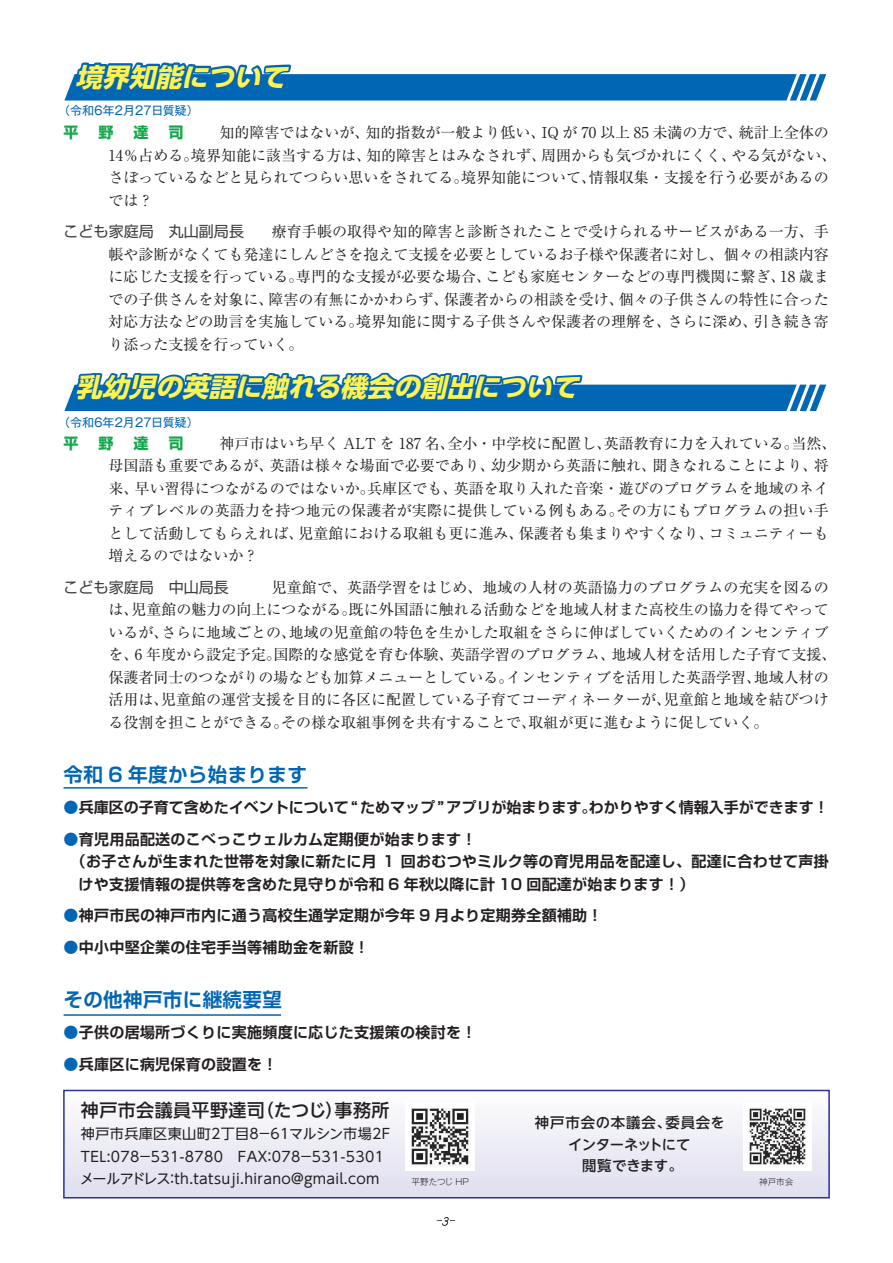
<style>
.page{position:relative;width:893px;height:1263px;background:#fff}
.page>*{position:absolute;margin:0;border:0;box-sizing:border-box;transform-origin:0 0}
.t1{font:italic 700 25.95px "UD Shin Go Pr 6";color:#fff34f}
.t2{font:700 19.5px "Shin Go Pr 6 De";letter-spacing:.02em;color:#0166b3}
.t3{font:500 18px "UD Shin Go NT Pr 6 N";letter-spacing:.025em;color:#231f20}
.t4{font:15px/22.5px "Ryumin Pro";color:#231f20}
.t5{font:700 15px "Shin Go Pr 6 De";letter-spacing:.02em;color:#231f20}
.t6{font:700 15px "Shin Go Pr 6 De";color:#231f20}
.t7{font:15px "Shin Go Pr 6";letter-spacing:.005em;color:#3f3f40}
.t8{font:700 15px "Shin Go Pr 6";color:#11a84b}
.t9{font:500 14.4px/21.6px "UD Shin Go NT Pr 6 N";letter-spacing:.005em;color:#231f20;text-align:center}
.t10{font:14.1px/22.2px "UD Shin Go NT Pr 6 N";letter-spacing:.025em;color:#231f20}
.t11{font:12px "Gothic MB101 Pro";letter-spacing:-.15em;color:#0166b3}
.t12{font:300 8.55px "Gothic MB101 Pro";color:#231f20}
.s1{color:#0166b3}
</style>
<div class="page">
<div style="left:64px;top:1090px;width:765px;height:108px;background:linear-gradient(to bottom,#fdfefe,#dfdeee)"></div>
<div style="left:63px;top:1090px;width:767px;height:108px;border:2px solid #2e3092"></div>
<img style="left:406px;top:1102px;width:68px;height:69px">
<img style="left:743px;top:1102px;width:69px;height:69px">
<svg style="left:64px;top:62px;width:762px;height:39px"></svg>
<svg style="left:64px;top:372px;width:762px;height:39px"></svg>
<hr style="left:64px;top:787px;width:243px;height:2px;background:#0166b3">
<hr style="left:64px;top:1014px;width:217px;height:2px;background:#0166b3">
<svg style="left:437px;top:1217px;width:18px;height:9px"></svg>
<h1 class="t1" style="left:75px;top:55px;width:222px">境界知能について</h1>
<p class="t11" style="left:58px;top:100px;width:142px">（令和６年２月２７日質疑）</p>
<p class="t8" style="left:63px;top:121px;width:16px">平</p>
<p class="t8" style="left:98px;top:121px;width:16px">野</p>
<p class="t8" style="left:133px;top:121px;width:16px">達</p>
<p class="t8" style="left:168px;top:121px;width:16px">司</p>
<p class="t4" style="left:108px;top:120px;width:729px;text-indent:111px">知的障害ではないが、知的指数が一般より低い、IQ が 70 以上 85 未満の方で、統計上全体の14％占める。境界知能に該当する方は、知的障害とはみなされず、周囲からも気づかれにくく、やる気がない、さぼっているなどと見られてつらい思いをされてる。境界知能について、情報収集・支援を行う必要があるのでは？</p>
<p class="t7" style="left:63px;top:219px;width:182px">こども家庭局　丸山副局長</p>
<p class="t4" style="left:108px;top:219px;width:722px;text-align:justify;text-indent:163px">療育手帳の取得や知的障害と診断されたことで受けられるサービスがある一方、手帳や診断がなくても発達にしんどさを抱えて支援を必要としているお子様や保護者に対し、個々の相談内容に応じた支援を行っている。専門的な支援が必要な場合、こども家庭センターなどの専門機関に繋ぎ、18 歳までの子供さんを対象に、障害の有無にかかわらず、保護者からの相談を受け、個々の子供さんの特性に合った対応方法などの助言を実施している。境界知能に関する子供さんや保護者の理解を、さらに深め、引き続き寄り添った支援を行っていく。</p>
<h1 class="t1" style="left:75px;top:366px;width:513px">乳幼児の英語に触れる機会の創出について</h1>
<p class="t11" style="left:58px;top:412px;width:142px">（令和６年２月２７日質疑）</p>
<p class="t8" style="left:63px;top:431px;width:16px">平</p>
<p class="t8" style="left:98px;top:431px;width:16px">野</p>
<p class="t8" style="left:133px;top:431px;width:16px">達</p>
<p class="t8" style="left:168px;top:431px;width:16px">司</p>
<p class="t4" style="left:108px;top:431px;width:729px;text-indent:111px">神戸市はいち早く ALT を 187 名、全小・中学校に配置し、英語教育に力を入れている。当然、母国語も重要であるが、英語は様々な場面で必要であり、幼少期から英語に触れ、聞きなれることにより、将来、早い習得につながるのではないか。兵庫区でも、英語を取り入れた音楽・遊びのプログラムを地域のネイティブレベルの英語力を持つ地元の保護者が実際に提供している例もある。その方にもプログラムの担い手として活動してもらえれば、児童館における取組も更に進み、保護者も集まりやすくなり、コミュニティーも増えるのではないか？</p>
<p class="t7" style="left:63px;top:575px;width:167px">こども家庭局　中山局長</p>
<p class="t4" style="left:108px;top:575px;width:729px;text-indent:163px">児童館で、英語学習をはじめ、地域の人材の英語協力のプログラムの充実を図るのは、児童館の魅力の向上につながる。既に外国語に触れる活動などを地域人材また高校生の協力を得てやっているが、さらに地域ごとの、地域の児童館の特色を生かした取組をさらに伸ばしていくためのインセンティブを、6 年度から設定予定。国際的な感覚を育む体験、英語学習のプログラム、地域人材を活用した子育て支援、保護者同士のつながりの場なども加算メニューとしている。インセンティブを活用した英語学習、地域人材の活用は、児童館の運営支援を目的に各区に配置している子育てコーディネーターが、児童館と地域を結びつける役割を担ことができる。その様な取組事例を共有することで、取組が更に進むように促していく。</p>
<h2 class="t2" style="left:63px;top:758px;width:245px">令和 6 年度から始まります</h2>
<p class="t6" style="left:63px;top:795px;width:767px"><span class="s1">●</span>兵庫区の子育て含めたイベントについて “ためマップ ”アプリが始まります。わかりやすく情報入手ができます！</p>
<p class="t5" style="left:63px;top:827px;width:414px"><span class="s1">●</span>育児用品配送のこべっこウェルカム定期便が始まります！</p>
<p class="t5" style="left:71px;top:849px;width:759px">（お子さんが生まれた世帯を対象に新たに月 1 回おむつやミルク等の育児用品を配達し、配達に合わせて声掛</p>
<p class="t5" style="left:78px;top:872px;width:617px">けや支援情報の提供等を含めた見守りが令和 6 年秋以降に計 10 回配達が始まります！）</p>
<p class="t5" style="left:63px;top:903px;width:541px"><span class="s1">●</span>神戸市民の神戸市内に通う高校生通学定期が今年 9 月より定期券全額補助！</p>
<p class="t5" style="left:63px;top:935px;width:307px"><span class="s1">●</span>中小中堅企業の住宅手当等補助金を新設！</p>
<h2 class="t2" style="left:63px;top:983px;width:220px">その他神戸市に継続要望</h2>
<p class="t5" style="left:63px;top:1020px;width:414px"><span class="s1">●</span>子供の居場所づくりに実施頻度に応じた支援策の検討を！</p>
<p class="t5" style="left:63px;top:1052px;width:215px"><span class="s1">●</span>兵庫区に病児保育の設置を！</p>
<p class="t3" style="left:81px;top:1096px;width:310px">神戸市会議員平野達司（たつじ）事務所</p>
<p class="t10" style="left:80px;top:1122px;width:312px">神戸市兵庫区東山町2丁目8－61マルシン市場2F<br>TEL:078－531-8780　FAX：078－531-5301メールアドレス：th.tatsuji.hirano@gmail.com</p>
<p class="t9" style="left:535px;top:1111px;width:191px">神戸市会の本議会、委員会をインターネットにて<br>閲覧できます。</p>
<p class="t12" style="left:412px;top:1174px;width:59px">平野たつじ HP</p>
<p class="t12" style="left:759px;top:1174px;width:36px">神戸市会</p>
</div>
